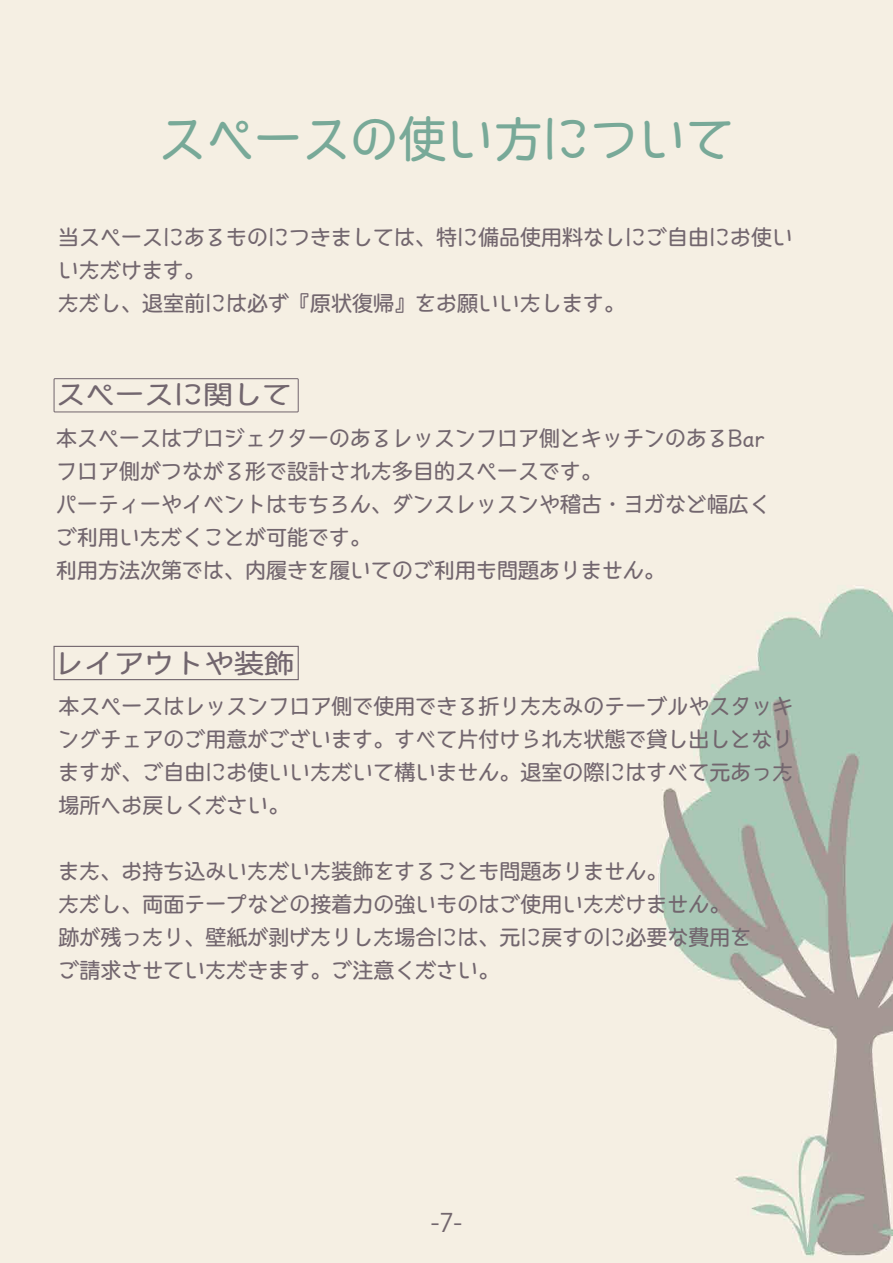
<style>
.page{position:relative;width:893px;height:1263px;background:#fff}
.page>*{position:absolute;margin:0;border:0;box-sizing:border-box;transform-origin:0 0}
.t1{font:500 48px "TB Cine R Go Std";color:#78a998}
.t2{font:500 26.1px "TB Cine R Go Std";color:#72666e;scale:1.15 1}
.t3{font:500 25.65px "TB Cine R Go Std";color:#72666e;scale:1.15 1}
.t4{font:25.5px "Koz Go Pr 6 N";color:#72666d}
.t5{font:500 21px/33px "TB Cine R Go Std";color:#72666e}
</style>
<div class="page">
<img style="left:0;top:0;width:893px;height:1263px">
<div style="left:53px;top:646px;width:246px;height:34px;border:1px solid #71656d"></div>
<div style="left:54px;top:378px;width:245px;height:34px;border:1px solid #71656d"></div>
<h1 class="t1" style="left:158px;top:97px;width:577px">スペースの使い方について</h1>
<p class="t5" style="left:58px;top:220px;width:736px">当スペースにあるものにつきましては、特に備品使用料なしにご自由にお使いいただけます。<br>ただし、退室前には必ず『原状復帰』をお願いいたします。</p>
<p class="t3" style="left:56px;top:372px;width:207px">スペースに関して</p>
<p class="t5" style="left:56px;top:421px;width:715px">本スペースはプロジェクターのあるレッスンフロア側とキッチンのあるBarフロア側がつながる形で設計された多目的スペースです。<br>パーティーやイベントはもちろん、ダンスレッスンや稽古・ヨガなど幅広くご利用いただくことが可能です。<br>利用方法次第では、内履きを履いてのご利用も問題ありません。</p>
<p class="t2" style="left:54px;top:641px;width:210px">レイアウトや装飾</p>
<p class="t5" style="left:59px;top:688px;width:736px;text-align:justify">本スペースはレッスンフロア側で使用できる折りたたみのテーブルやスタッキングチェアのご用意がございます。すべて片付けられた状態で貸し出しとなりますが、ご自由にお使いいただいて構いません。退室の際にはすべて元あった場所へお戻しください。</p>
<p class="t5" style="left:59px;top:853px;width:694px">また、お持ち込みいただいた装飾をすることも問題ありません。<br>ただし、両面テープなどの接着力の強いものはご使用いただけません。跡が残ったり、壁紙が剥げたりした場合には、元に戻すのに必要な費用をご請求させていただきます。ご注意ください。</p>
<p class="t4" style="left:431px;top:1209px;width:33px">-7-</p>
</div>
